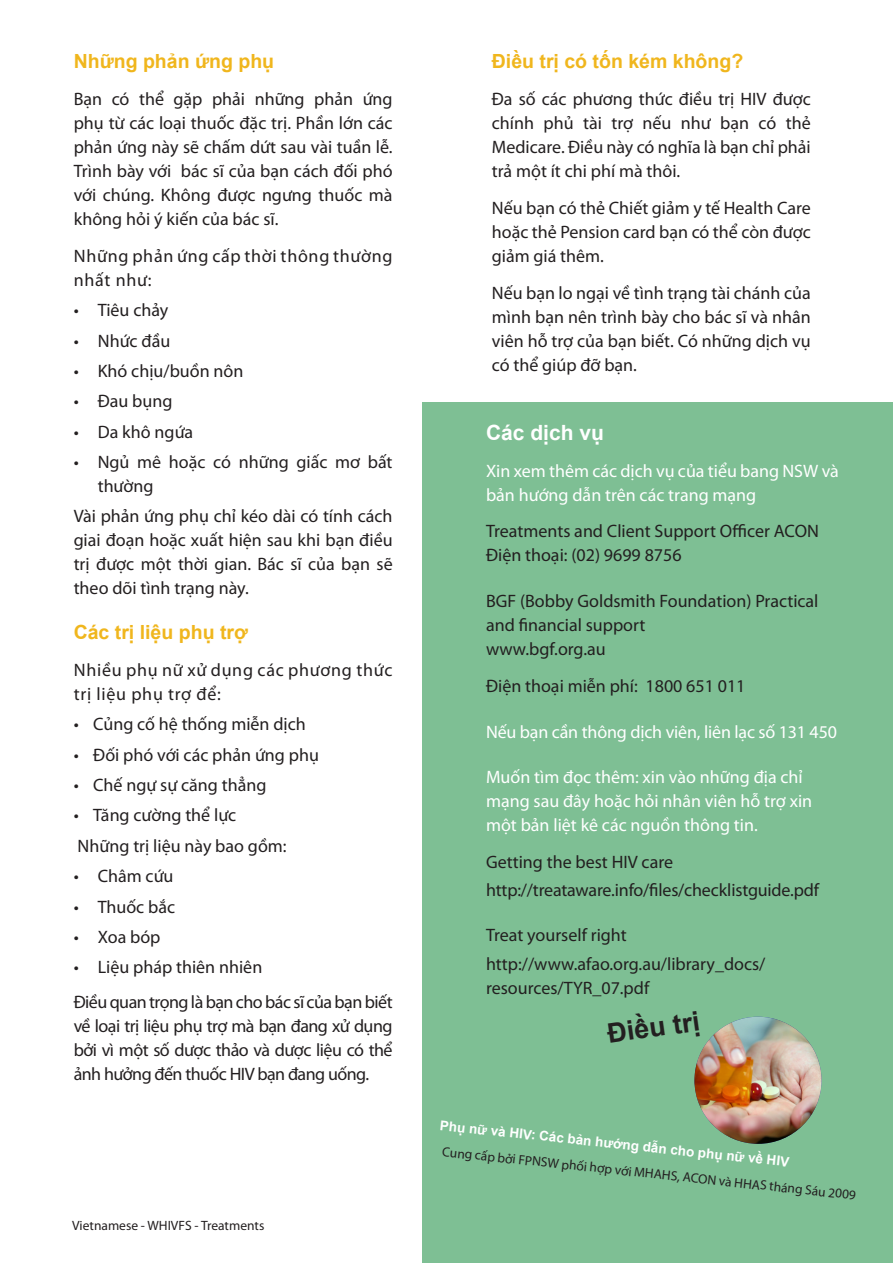
<style>
.page{position:relative;width:893px;height:1263px;background:#fff}
.page>*{position:absolute;margin:0;border:0;box-sizing:border-box;transform-origin:0 0}
.Text_1{font:700 27px "Arial";color:#231f20}
.Subhead_Services{font:700 21px "Arial";color:#fff}
.Sub_Head_1{font:700 19.5px "Arial";color:#f0b61d}
.Text_1-2{font:18px/24px "Myriad Pro";color:#231f20;text-align:justify}
.text_indent{font:18px/24px "Myriad Pro";color:#231f20}
.Text_1-3{font:18px/24px "Myriad Pro";color:#fff}
.Text_1-4{font:18px/24px "Myriad Pro";letter-spacing:.04em;color:#231f20}
.Text_1-5{font:13.5px "Myriad Pro";color:#231f20}
.Sub_Head_1-2{font:700 13.5px "Arial";color:#fff}
</style>
<div class="page">
<div style="left:422px;top:403px;width:471px;height:860px;background:#7ebf94"></div>
<img style="left:694px;top:1017px;width:127px;height:127px;border-radius:64px">
<p class="Sub_Head_1" style="left:74px;top:49px;width:202px">Những phản ứng phụ</p>
<p class="Text_1-2" style="left:74px;top:87px;width:320px">Bạn có thể gặp phải những phản ứng phụ từ các loại thuốc đặc trị. Phần lớn các phản ứng này sẽ chấm dứt sau vài tuần lễ.<br>Trình bày với bác sĩ của bạn cách đối phó với chúng. Không được ngưng thuốc mà không hỏi ý kiến của bác sĩ.</p>
<p class="Text_1-4" style="left:74px;top:243px;width:320px">Những phản ứng cấp thời thông thường nhất như:</p>
<p class="text_indent" style="left:74px;top:298px;width:96px">• Tiêu chảy</p>
<p class="text_indent" style="left:74px;top:328px;width:98px">• Nhức đầu</p>
<p class="text_indent" style="left:74px;top:359px;width:171px">• Khó chịu/buồn nôn</p>
<p class="text_indent" style="left:74px;top:389px;width:100px">• Đau bụng</p>
<p class="text_indent" style="left:74px;top:419px;width:121px">• Da khô ngứa</p>
<p class="text_indent" style="left:98px;top:450px;width:296px;text-indent:-24px">• Ngủ mê hoặc có những giấc mơ bất thường</p>
<p class="Text_1-2" style="left:74px;top:504px;width:320px">Vài phản ứng phụ chỉ kéo dài có tính cách giai đoạn hoặc xuất hiện sau khi bạn điều trị được một thời gian. Bác sĩ của bạn sẽ theo dõi tình trạng này.</p>
<p class="Sub_Head_1" style="left:74px;top:619px;width:176px">Các trị liệu phụ trợ</p>
<p class="Text_1-4" style="left:74px;top:657px;width:320px">Nhiều phụ nữ xử dụng các phương thức trị liệu phụ trợ để:</p>
<p class="text_indent" style="left:74px;top:712px;width:234px">• Củng cố hệ thống miễn dịch</p>
<p class="text_indent" style="left:74px;top:742px;width:247px">• Đối phó với các phản ứng phụ</p>
<p class="text_indent" style="left:74px;top:773px;width:194px">• Chế ngự sự căng thẳng</p>
<p class="text_indent" style="left:74px;top:803px;width:164px">• Tăng cường thể lực</p>
<p class="text_indent" style="left:78px;top:833px;width:211px">Những trị liệu này bao gồm:</p>
<p class="text_indent" style="left:74px;top:864px;width:101px">• Châm cứu</p>
<p class="text_indent" style="left:74px;top:894px;width:103px">• Thuốc bắc</p>
<p class="text_indent" style="left:74px;top:924px;width:88px">• Xoa bóp</p>
<p class="text_indent" style="left:74px;top:955px;width:190px">• Liệu pháp thiên nhiên</p>
<p class="Text_1-2" style="left:74px;top:989px;width:320px">Điều quan trọng là bạn cho bác sĩ của bạn biết về loại trị liệu phụ trợ mà bạn đang xử dụng bởi vì một số dược thảo và dược liệu có thể ảnh hưởng đến thuốc HIV bạn đang uống.</p>
<p class="Text_1-5" style="left:72px;top:1217px;width:194px">Vietnamese - WHIVFS - Treatments</p>
<p class="Sub_Head_1" style="left:492px;top:49px;width:253px">Điều trị có tốn kém không?</p>
<p class="Text_1-2" style="left:492px;top:87px;width:320px">Đa số các phương thức điều trị HIV được chính phủ tài trợ nếu như bạn có thẻ Medicare. Điều này có nghĩa là bạn chỉ phải trả một ít chi phí mà thôi.</p>
<p class="Text_1-2" style="left:492px;top:195px;width:320px">Nếu bạn có thẻ Chiết giảm y tế Health Care hoặc thẻ Pension card bạn có thể còn được giảm giá thêm.</p>
<p class="Text_1-2" style="left:492px;top:280px;width:320px">Nếu bạn lo ngại về tình trạng tài chánh của mình bạn nên trình bày cho bác sĩ và nhân viên hỗ trợ của bạn biết. Có những dịch vụ có thể giúp đỡ bạn.</p>
<p class="Subhead_Services" style="left:486px;top:419px;width:119px">Các dịch vụ</p>
<p class="Text_1-3" style="left:486px;top:458px;width:354px">Xin xem thêm các dịch vụ của tiểu bang NSW và bản hướng dẫn trên các trang mạng</p>
<p class="Text_1-2" style="left:486px;top:519px;width:334px">Treatments and Client Support Officer ACON<br>Điện thoại: (02) 9699 8756</p>
<p class="Text_1-2" style="left:486px;top:588px;width:334px;text-align:left">BGF (Bobby Goldsmith Foundation) Practical and financial support<br>www.bgf.org.au</p>
<p class="Text_1-2" style="left:486px;top:674px;width:261px">Điện thoại miễn phí: 1800 651 011</p>
<p class="Text_1-3" style="left:486px;top:719px;width:352px">Nếu bạn cần thông dịch viên, liên lạc số 131 450</p>
<p class="Text_1-3" style="left:486px;top:765px;width:328px">Muốn tìm đọc thêm: xin vào những địa chỉ mạng sau đây hoặc hỏi nhân viên hỗ trợ xin một bản liệt kê các nguồn thông tin.</p>
<p class="Text_1-2" style="left:486px;top:849px;width:189px">Getting the best HIV care</p>
<p class="Text_1-2" style="left:486px;top:878px;width:335px">http://treataware.info/files/checklistguide.pdf</p>
<p class="Text_1-2" style="left:486px;top:923px;width:142px">Treat yourself right</p>
<p class="Text_1-2" style="left:486px;top:951px;width:281px">http://www.afao.org.au/library_docs/ resources/TYR_07.pdf</p>
<p class="Text_1" style="left:605px;top:1016px;width:114px;rotate:-8deg">Điều trị</p>
<p class="Sub_Head_1-2" style="left:441px;top:1116px;width:352px;rotate:6deg">Phụnữ vàHIV: Các bản hướng dẫn cho phụnữ vềHIV</p>
<p class="Text_1-5" style="left:443px;top:1143px;width:417px;rotate:6deg">Cung cấp bởi FPNSW phối hợp với MHAHS, ACON và HHAS tháng Sáu 2009</p>
</div>
